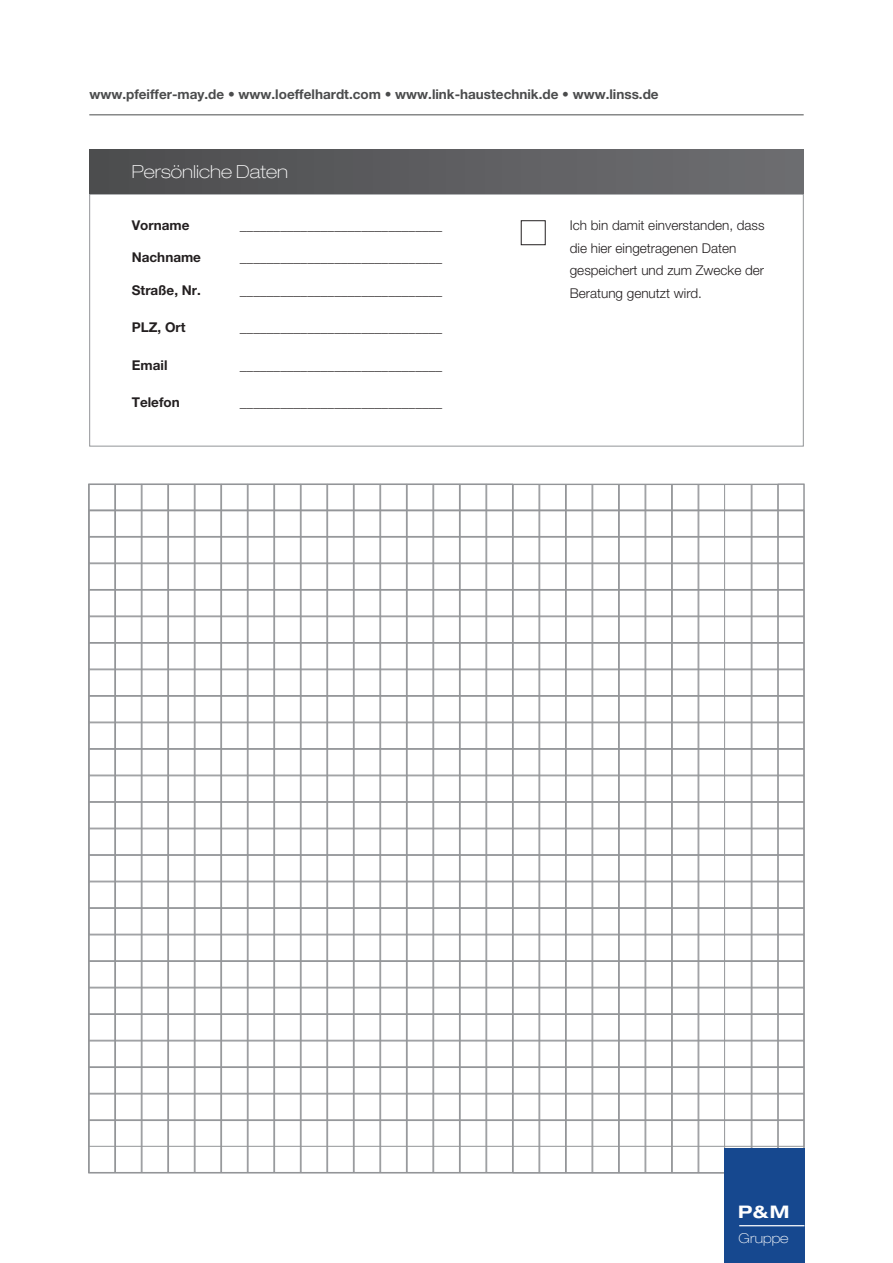
<style>
.page{position:relative;width:893px;height:1263px;background:#fff}
.page>*{position:absolute;margin:0;border:0;box-sizing:border-box;transform-origin:0 0}
.t1{font:100 expanded 18px "Helvetica Neue LT Pro";color:#fff}
.t2{font:700 expanded 17.4px "Helvetica Neue LT Pro";color:#fff}
.t3{font:100 expanded 13.65px "Helvetica Neue LT Pro";color:#fff}
.t4{font:700 13.5px "Helvetica Neue LT Pro";color:#231f20}
.t5{font:300 13.5px/22.5px "Helvetica Neue LT Pro";color:#231f20}
.t6{font:700 13.5px "Helvetica Neue LT Pro";color:#4b4c4d}
</style>
<div class="page">
<div style="left:89px;top:194px;width:715px;height:252px;border:1px solid #939598"></div>
<div style="left:89px;top:150px;width:715px;height:44px;background:linear-gradient(to right,#4c4d4e,#6e6e72)"></div>
<div style="left:521px;top:220px;width:25px;height:25px;border:1px solid #231f20"></div>
<div style="left:89px;top:510px;width:715px;height:27px;border:1px solid #939598"></div>
<div style="left:89px;top:722px;width:715px;height:27px;border:1px solid #939598"></div>
<div style="left:88px;top:934px;width:716px;height:27px;border:1px solid #939598"></div>
<div style="left:89px;top:616px;width:715px;height:27px;border:1px solid #939598"></div>
<div style="left:89px;top:828px;width:715px;height:27px;border:1px solid #939598"></div>
<div style="left:88px;top:1040px;width:716px;height:27px;border:1px solid #939598"></div>
<div style="left:89px;top:537px;width:715px;height:26px;border:1px solid #939598"></div>
<div style="left:89px;top:749px;width:715px;height:26px;border:1px solid #939598"></div>
<div style="left:88px;top:961px;width:716px;height:26px;border:1px solid #939598"></div>
<div style="left:89px;top:643px;width:715px;height:26px;border:1px solid #939598"></div>
<div style="left:89px;top:855px;width:715px;height:26px;border:1px solid #939598"></div>
<div style="left:88px;top:1067px;width:716px;height:27px;border:1px solid #939598"></div>
<div style="left:89px;top:563px;width:715px;height:27px;border:1px solid #939598"></div>
<div style="left:89px;top:775px;width:715px;height:27px;border:1px solid #939598"></div>
<div style="left:88px;top:987px;width:716px;height:27px;border:1px solid #939598"></div>
<div style="left:89px;top:669px;width:715px;height:27px;border:1px solid #939598"></div>
<div style="left:89px;top:881px;width:715px;height:27px;border:1px solid #939598"></div>
<div style="left:88px;top:1094px;width:716px;height:26px;border:1px solid #939598"></div>
<div style="left:89px;top:590px;width:715px;height:26px;border:1px solid #939598"></div>
<div style="left:89px;top:802px;width:715px;height:26px;border:1px solid #939598"></div>
<div style="left:88px;top:1014px;width:716px;height:26px;border:1px solid #939598"></div>
<div style="left:89px;top:696px;width:715px;height:26px;border:1px solid #939598"></div>
<div style="left:89px;top:908px;width:715px;height:26px;border:1px solid #939598"></div>
<div style="left:88px;top:1120px;width:716px;height:27px;border:1px solid #939598"></div>
<div style="left:89px;top:484px;width:26px;height:689px;border:1px solid #939598"></div>
<div style="left:301px;top:484px;width:26px;height:689px;border:1px solid #939598"></div>
<div style="left:513px;top:484px;width:26px;height:689px;border:1px solid #939598"></div>
<div style="left:195px;top:484px;width:26px;height:689px;border:1px solid #939598"></div>
<div style="left:407px;top:484px;width:26px;height:689px;border:1px solid #939598"></div>
<div style="left:619px;top:484px;width:26px;height:689px;border:1px solid #939598"></div>
<div style="left:115px;top:484px;width:27px;height:689px;border:1px solid #939598"></div>
<div style="left:327px;top:484px;width:27px;height:689px;border:1px solid #939598"></div>
<div style="left:539px;top:484px;width:27px;height:689px;border:1px solid #939598"></div>
<div style="left:221px;top:484px;width:27px;height:689px;border:1px solid #939598"></div>
<div style="left:433px;top:484px;width:27px;height:689px;border:1px solid #939598"></div>
<div style="left:645px;top:484px;width:27px;height:689px;border:1px solid #939598"></div>
<div style="left:142px;top:484px;width:26px;height:689px;border:1px solid #939598"></div>
<div style="left:354px;top:484px;width:26px;height:689px;border:1px solid #939598"></div>
<div style="left:566px;top:484px;width:26px;height:689px;border:1px solid #939598"></div>
<div style="left:248px;top:484px;width:26px;height:689px;border:1px solid #939598"></div>
<div style="left:460px;top:484px;width:26px;height:689px;border:1px solid #939598"></div>
<div style="left:672px;top:484px;width:26px;height:689px;border:1px solid #939598"></div>
<div style="left:168px;top:484px;width:27px;height:689px;border:1px solid #939598"></div>
<div style="left:380px;top:484px;width:27px;height:689px;border:1px solid #939598"></div>
<div style="left:592px;top:484px;width:27px;height:689px;border:1px solid #939598"></div>
<div style="left:274px;top:484px;width:27px;height:689px;border:1px solid #939598"></div>
<div style="left:486px;top:484px;width:27px;height:689px;border:1px solid #939598"></div>
<div style="left:698px;top:484px;width:27px;height:689px;border:1px solid #939598"></div>
<hr style="left:89px;top:114px;width:715px;height:1px;background:#4b4c4d">
<div style="left:778px;top:484px;width:26px;height:689px;border:1px solid #939598"></div>
<div style="left:88px;top:484px;width:716px;height:26px;border:1px solid #939598"></div>
<div style="left:752px;top:484px;width:26px;height:689px;border:1px solid #939598"></div>
<div style="left:724px;top:1149px;width:80px;height:114px;background:#16488f"></div>
<hr style="left:739px;top:1225px;width:65px;height:1px;background:#fff">
<p class="t6" style="left:89px;top:86px;width:571px">www.pfeiffer-may.de • www.loeffelhardt.com • www.link-haustechnik.de • www.linss.de</p>
<h1 class="t1" style="left:132px;top:161px;width:158px">Persönliche Daten</h1>
<p class="t4" style="left:132px;top:217px;width:59px">Vorname</p>
<p class="t4" style="left:132px;top:249px;width:71px">Nachname</p>
<p class="t4" style="left:240px;top:217px;width:204px">______________________________</p>
<p class="t4" style="left:240px;top:249px;width:204px">______________________________</p>
<p class="t4" style="left:132px;top:282px;width:71px">Straße, Nr.</p>
<p class="t4" style="left:240px;top:282px;width:204px">______________________________</p>
<p class="t4" style="left:132px;top:319px;width:55px">PLZ, Ort</p>
<p class="t4" style="left:240px;top:319px;width:204px">______________________________</p>
<p class="t4" style="left:132px;top:357px;width:37px">Email</p>
<p class="t4" style="left:240px;top:357px;width:204px">______________________________</p>
<p class="t4" style="left:132px;top:394px;width:49px">Telefon</p>
<p class="t4" style="left:240px;top:394px;width:204px">______________________________</p>
<p class="t5" style="left:570px;top:214px;width:196px">Ich bin damit einverstanden, dass die hier eingetragenen Daten gespeichert und zum Zwecke der<br>Beratung genutzt wird.</p>
<p class="t2" style="left:738px;top:1201px;width:53px">P&amp;M</p>
<p class="t3" style="left:739px;top:1230px;width:51px">Gruppe</p>
</div>
